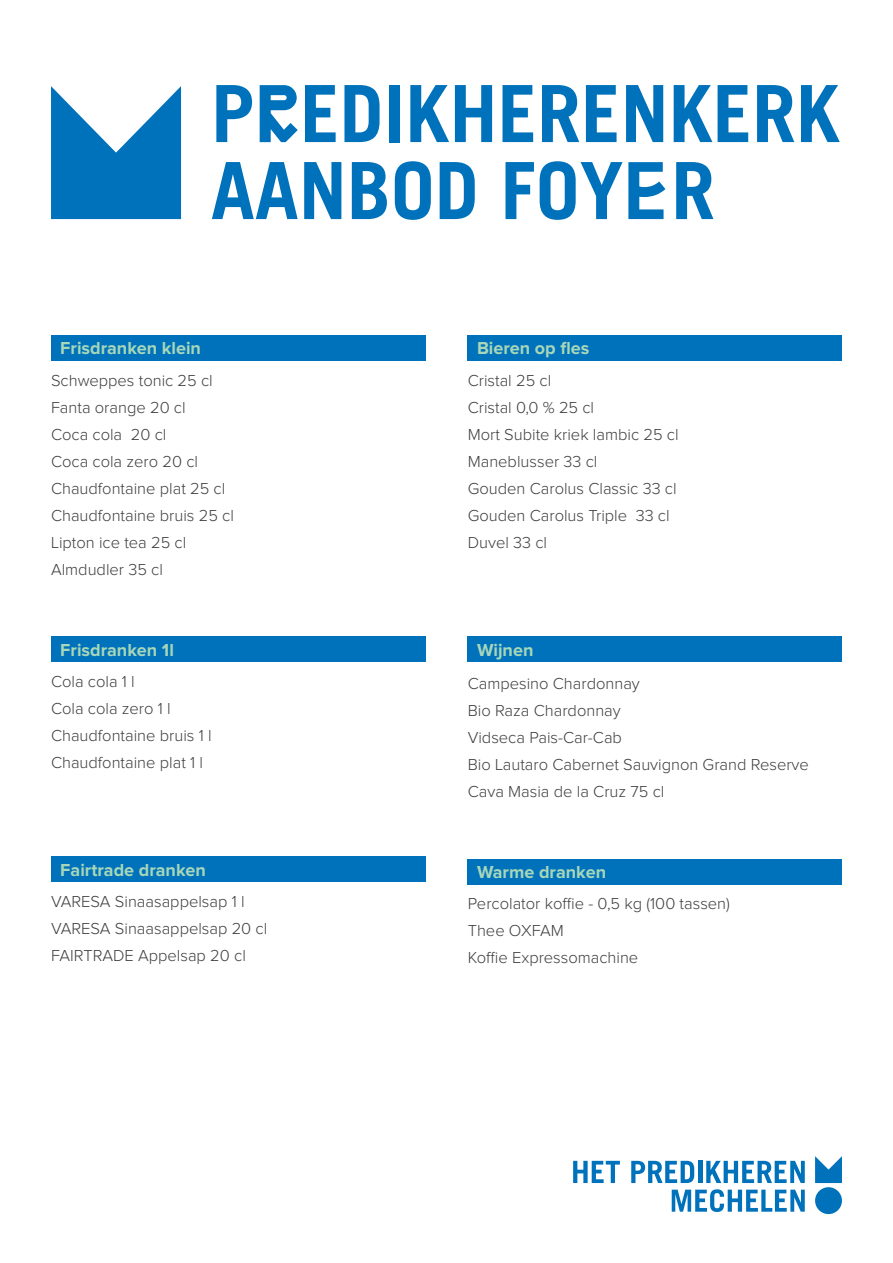
<style>
.page{position:relative;width:893px;height:1263px;background:#fff}
.page>*{position:absolute;margin:0;border:0;box-sizing:border-box;transform-origin:0 0}
.t1{font:700 78.9px "Predikheren";color:#0072bc}
.keuze{font:700 18px "Proxima Nova";color:#a7d7b8}
.body{font:300 16.5px "Proxima Nova";color:#3e3e3f}
</style>
<div class="page">
<svg style="left:51px;top:86px;width:130px;height:133px"></svg>
<svg style="left:672px;top:1189px;width:133px;height:23px"></svg>
<svg style="left:815px;top:1156px;width:27px;height:27px"></svg>
<div style="left:815px;top:1187px;width:27px;height:27px;background:#0072bc;border-radius:50%"></div>
<svg style="left:573px;top:1161px;width:47px;height:22px"></svg>
<svg style="left:631px;top:1161px;width:63px;height:22px"></svg>
<hr style="left:698px;top:1161px;width:4px;height:22px;background:#0072bc">
<svg style="left:706px;top:1161px;width:99px;height:22px"></svg>
<div style="left:51px;top:335px;width:374px;height:25px;background:#0072bc"></div>
<div style="left:51px;top:636px;width:374px;height:26px;background:#0072bc"></div>
<div style="left:51px;top:857px;width:374px;height:25px;background:#0072bc"></div>
<div style="left:468px;top:335px;width:374px;height:25px;background:#0072bc"></div>
<div style="left:468px;top:636px;width:374px;height:26px;background:#0072bc"></div>
<div style="left:468px;top:859px;width:374px;height:25px;background:#0072bc"></div>
<p class="t1" style="left:211px;top:65px;width:631px">PrEDIKHERENKERK</p>
<p class="t1" style="left:211px;top:142px;width:506px">AANBOD FOYeR</p>
<p class="keuze" style="left:60px;top:338px;width:142px">Frisdranken klein</p>
<p class="body" style="left:51px;top:371px;width:163px">Schweppes tonic 25 cl</p>
<p class="body" style="left:51px;top:398px;width:136px">Fanta orange 20 cl</p>
<p class="body" style="left:51px;top:425px;width:117px">Coca cola 20 cl</p>
<p class="body" style="left:51px;top:452px;width:149px">Coca cola zero 20 cl</p>
<p class="body" style="left:51px;top:479px;width:176px">Chaudfontaine plat 25 cl</p>
<p class="body" style="left:51px;top:506px;width:184px">Chaudfontaine bruis 25 cl</p>
<p class="body" style="left:51px;top:533px;width:137px">Lipton ice tea 25 cl</p>
<p class="body" style="left:51px;top:560px;width:113px">Almdudler 35 cl</p>
<p class="keuze" style="left:60px;top:639px;width:115px">Frisdranken 1l</p>
<p class="body" style="left:51px;top:672px;width:85px">Cola cola 1 l</p>
<p class="body" style="left:51px;top:699px;width:121px">Cola cola zero 1 l</p>
<p class="body" style="left:51px;top:726px;width:162px">Chaudfontaine bruis 1 l</p>
<p class="body" style="left:51px;top:753px;width:153px">Chaudfontaine plat 1 l</p>
<p class="keuze" style="left:60px;top:860px;width:147px">Fairtrade dranken</p>
<p class="body" style="left:51px;top:893px;width:195px">VARESA Sinaasappelsap 1 l</p>
<p class="body" style="left:51px;top:920px;width:218px">VARESA Sinaasappelsap 20 cl</p>
<p class="body" style="left:51px;top:947px;width:196px">FAIRTRADE Appelsap 20 cl</p>
<p class="keuze" style="left:477px;top:338px;width:114px">Bieren op fles</p>
<p class="body" style="left:468px;top:371px;width:85px">Cristal 25 cl</p>
<p class="body" style="left:468px;top:398px;width:128px">Cristal 0,0 % 25 cl</p>
<p class="body" style="left:468px;top:425px;width:212px">Mort Subite kriek lambic 25 cl</p>
<p class="body" style="left:468px;top:452px;width:131px">Maneblusser 33 cl</p>
<p class="body" style="left:468px;top:479px;width:210px">Gouden Carolus Classic 33 cl</p>
<p class="body" style="left:468px;top:506px;width:203px">Gouden Carolus Triple 33 cl</p>
<p class="body" style="left:468px;top:533px;width:81px">Duvel 33 cl</p>
<p class="keuze" style="left:477px;top:639px;width:58px">Wijnen</p>
<p class="body" style="left:468px;top:674px;width:174px">Campesino Chardonnay</p>
<p class="body" style="left:468px;top:701px;width:155px">Bio Raza Chardonnay</p>
<p class="body" style="left:468px;top:728px;width:156px">Vidseca Pais-Car-Cab</p>
<p class="body" style="left:468px;top:755px;width:343px">Bio Lautaro Cabernet Sauvignon Grand Reserve</p>
<p class="body" style="left:468px;top:782px;width:198px">Cava Masia de la Cruz 75 cl</p>
<p class="keuze" style="left:477px;top:862px;width:131px">Warme dranken</p>
<p class="body" style="left:468px;top:895px;width:264px">Percolator koffie - 0,5 kg (100 tassen)</p>
<p class="body" style="left:468px;top:922px;width:98px">Thee OXFAM</p>
<p class="body" style="left:468px;top:949px;width:172px">Koffie Expressomachine</p>
</div>
